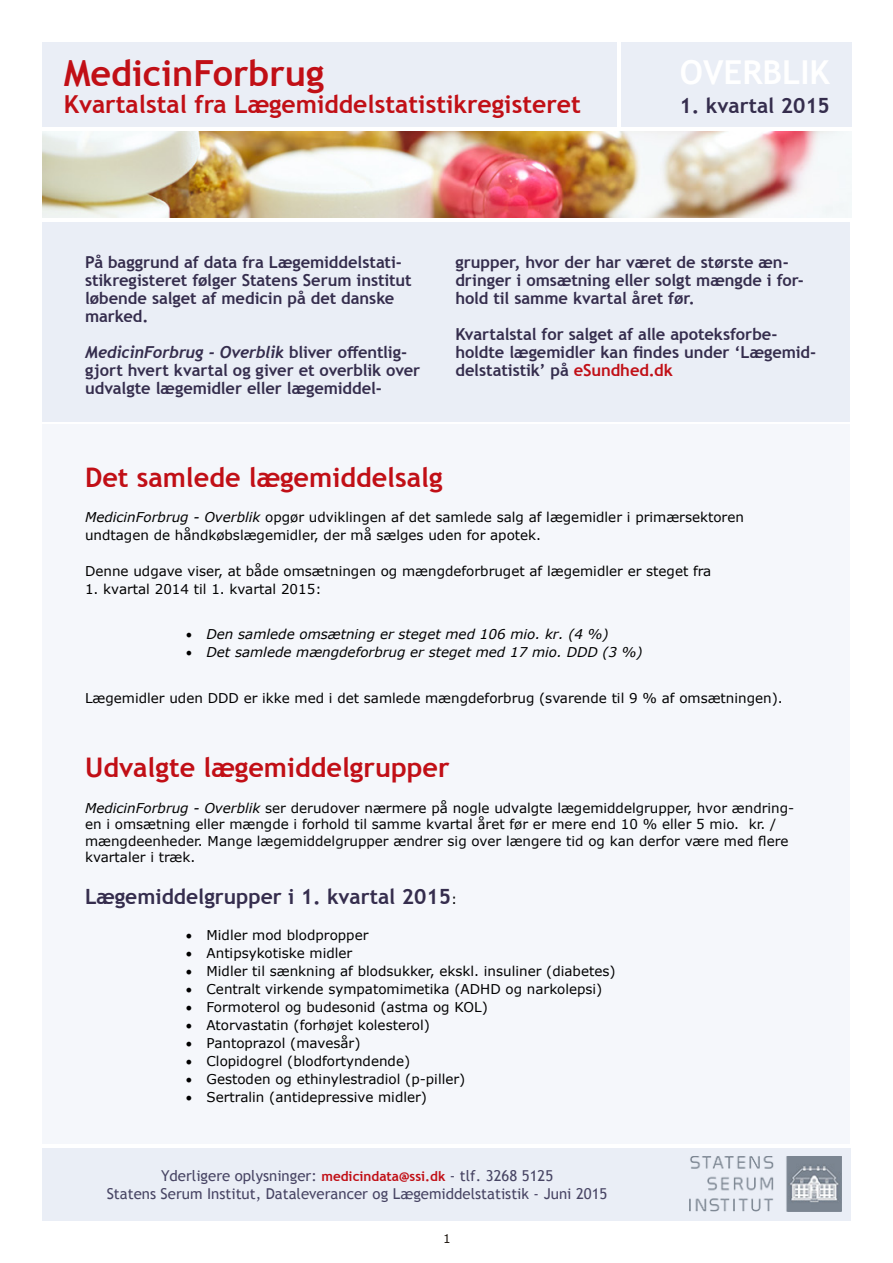
<style>
.page{position:relative;width:893px;height:1263px;background:#fff}
.page>*{position:absolute;margin:0;border:0;box-sizing:border-box;transform-origin:0 0}
.t1{font:700 36px "Trebuchet MS";color:#c10f16}
.t2{font:700 33px "Trebuchet MS";color:#fff}
.t3{font:700 27px "Trebuchet MS";color:#c10f16}
.t4{font:700 24.75px "Trebuchet MS";color:#c10f16}
.t5{font:700 21px "Trebuchet MS";color:#352d4d}
.t6{font:700 16.5px/18px "Trebuchet MS";letter-spacing:-.005em;color:#352d4d}
.t7{font:italic 700 16.5px "Trebuchet";letter-spacing:-.015em;color:#352d4d}
.t8{font:15px/18px "Trebuchet MS";color:#484564;text-align:center}
.t9{font:13.5px/18px "Verdana";color:#000}
.t10{font:13.5px/16.5px "Verdana";color:#020203}
.t11{font:italic 13.5px "Verdana";color:#000}
.t12{font:12px "Verdana";color:#1d160f}
.s1{font-family:"Trebuchet MS";font-style:normal}
.s2{color:#c10f16}
.s3{font-style:italic}
.s4{font-family:"Minion Pro";font-size:18px}
.s5{font-style:italic;color:#000}
.s6{color:#000}
.s7{font-family:"Verdana";font-weight:400;font-size:13.5px;color:#000}
.s8{font-weight:700;font-size:13.5px;color:#c10f16}
</style>
<div class="page">
<img style="left:43px;top:131px;width:808px;height:86px">
<div style="left:43px;top:1148px;width:629px;height:73px;background:#eaeef6"></div>
<div style="left:672px;top:1148px;width:178px;height:72px;background:#eaeef6"></div>
<img style="left:689px;top:1156px;width:153px;height:56px">
<div style="left:43px;top:425px;width:807px;height:719px;background:#f5f7fb"></div>
<div style="left:43px;top:222px;width:807px;height:199px;background:#eaeef6"></div>
<div style="left:43px;top:43px;width:574px;height:84px;background:#eaeef6"></div>
<div style="left:621px;top:43px;width:230px;height:84px;background:#eaeef6"></div>
<h1 class="t1" style="left:64px;top:51px;width:262px">MedicinForbrug</h1>
<h3 class="t4" style="left:64px;top:89px;width:519px">Kvartalstal fra Lægemiddelstatistikregisteret</h3>
<h2 class="t2" style="left:680px;top:52px;width:152px">OVERBLIK</h2>
<h3 class="t5" style="left:680px;top:92px;width:152px">1. kvartal 2015</h3>
<p class="t6" style="left:85px;top:253px;width:328px">På baggrund af data fra Lægemiddelstati&shy;stikregisteret følger Statens Serum institut løbende salget af medicin på det danske marked.</p>
<p class="t7" style="left:85px;top:341px;width:324px">MedicinForbrug - Overblik <span class="s1">bliver offentlig-</span></p>
<p class="t6" style="left:85px;top:361px;width:337px">gjort hvert kvartal og giver et overblik over udvalgte lægemidler eller lægemiddel-</p>
<p class="t6" style="left:455px;top:253px;width:350px">grupper, hvor der har været de største æn&shy;dringer i omsætning eller solgt mængde i for&shy;hold til samme kvartal året før.</p>
<p class="t6" style="left:455px;top:325px;width:362px">Kvartalstal for salget af alle apoteksforbe&shy;holdte lægemidler kan findes under ‘Lægemid&shy;delstatistik’ på <span class="s2">eSundhed.dk</span></p>
<h3 class="t3" style="left:85px;top:461px;width:359px">Det samlede lægemiddelsalg</h3>
<p class="t9" style="left:85px;top:508px;width:660px"><span class="s3">MedicinForbrug - Overblik</span> opgør udviklingen af det samlede salg af lægemidler i primærsektoren undtagen de håndkøbslægemidler, der må sælges uden for apotek.</p>
<p class="t9" style="left:85px;top:562px;width:628px">Denne udgave viser, at både omsætningen og mængdeforbruget af lægemidler er steget fra</p>
<p class="t9" style="left:85px;top:580px;width:238px">1. kvartal 2014 til 1. kvartal 2015:</p>
<p class="t11" style="left:186px;top:625px;width:424px"><span class="s4">•</span> Den samlede omsætning er steget med 106 mio. kr. (4 %)</p>
<p class="t11" style="left:186px;top:643px;width:458px"><span class="s4">•</span> Det samlede mængdeforbrug er steget med 17 mio. DDD (3 %)</p>
<p class="t9" style="left:85px;top:689px;width:699px">Lægemidler uden DDD er ikke med i det samlede mængdeforbrug (svarende til 9 % af omsætningen).</p>
<h3 class="t3" style="left:85px;top:750px;width:366px">Udvalgte lægemiddelgrupper</h3>
<p class="t10" style="left:85px;top:799px;width:711px"><span class="s5">MedicinForbrug - Overblik</span> <span class="s6">ser derudover nærmere på nogle udvalgte lægemiddelgruppe</span>r, hvor ændring&shy;en i omsætning eller mængde i forhold til samme kvartal året før er mere end 10 % eller 5 mio. kr. / mængdeenheder. Mange lægemiddelgrupper ændrer sig over længere tid og kan derfor være med flere kvartaler i træk.</p>
<h3 class="t5" style="left:85px;top:884px;width:374px">Lægemiddelgrupper i 1. kvartal 2015<span class="s7">:</span></h3>
<p class="t9" style="left:186px;top:926px;width:184px"><span class="s4">•</span> Midler mod blodpropper</p>
<p class="t9" style="left:186px;top:944px;width:168px"><span class="s4">•</span> Antipsykotiske midler</p>
<p class="t9" style="left:186px;top:962px;width:431px"><span class="s4">•</span> Midler til sænkning af blodsukker, ekskl. insuliner (diabetes)</p>
<p class="t9" style="left:186px;top:980px;width:418px"><span class="s4">•</span> Centralt virkende sympatomimetika (ADHD og narkolepsi)</p>
<p class="t9" style="left:186px;top:998px;width:304px"><span class="s4">•</span> Formoterol og budesonid (astma og KOL)</p>
<p class="t9" style="left:186px;top:1016px;width:246px"><span class="s4">•</span> Atorvastatin (forhøjet kolesterol)</p>
<p class="t9" style="left:186px;top:1034px;width:176px"><span class="s4">•</span> Pantoprazol (mavesår)</p>
<p class="t9" style="left:186px;top:1052px;width:226px"><span class="s4">•</span> Clopidogrel (blodfortyndende)</p>
<p class="t9" style="left:186px;top:1070px;width:281px"><span class="s4">•</span> Gestoden og ethinylestradiol (p-piller)</p>
<p class="t9" style="left:186px;top:1088px;width:243px"><span class="s4">•</span> Sertralin (antidepressive midler)</p>
<p class="t8" style="left:107px;top:1166px;width:502px">Yderligere oplysninger: <span class="s8">medicindata@ssi.dk</span> - tlf. 3268 5125<br>Statens Serum Institut, Dataleverancer og Lægemiddelstatistik - Juni 2015</p>
<p class="t12" style="left:443px;top:1231px;width:9px">1</p>
</div>
